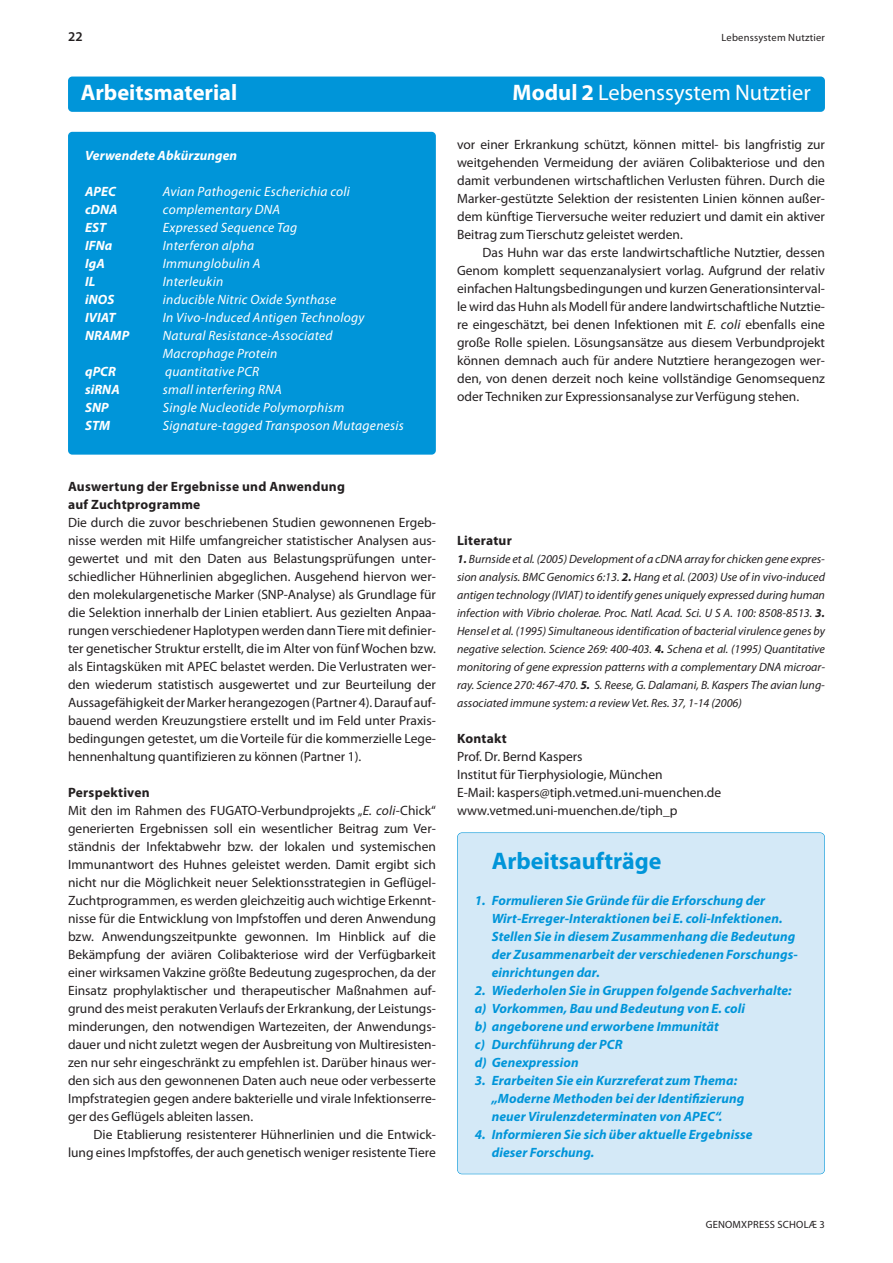
<style>
.page{position:relative;width:893px;height:1263px;background:#fff}
.page>*{position:absolute;margin:0;border:0;box-sizing:border-box;transform-origin:0 0}
.t1{font:700 24px "Myriad Pro";color:#0095d9}
.t2{font:22.5px "Myriad Pro";color:#fff}
.t3{font:700 22.5px "Myriad Pro";color:#fff}
.t4{font:13.5px/18px "Myriad Pro";color:#231f20;text-align:justify}
.t5{font:italic 700 13.5px/18px "Myriad Pro";letter-spacing:.005em;color:#0095d9}
.t6{font:italic 13.5px/18px "Myriad Pro";letter-spacing:.02em;color:#fff}
.t7{font:italic 700 13.5px "Myriad Pro";letter-spacing:.005em;color:#fff}
.t8{font:700 13.5px/18px "Myriad Pro";letter-spacing:.02em;color:#231f20}
.t9{font:600 13.5px "Myriad Pro";color:#231f20}
.t10{font:italic 12px/18px "Myriad Pro";color:#231f20;text-align:justify}
.t11{font:10.5px "Myriad Pro";letter-spacing:.02em;color:#231f20}
.s1{font-weight:700}
.s2{font-style:italic}
</style>
<div class="page">
<div style="left:68px;top:77px;width:757px;height:35px;background:#0095d9;border-radius:4px"></div>
<div style="left:68px;top:132px;width:368px;height:323px;background:#0095d9;border-radius:4px"></div>
<div style="left:458px;top:833px;width:366px;height:341px;background:#d4e9f7;border-radius:4px"></div>
<div style="left:457px;top:832px;width:368px;height:342px;border:1px solid #0095d9;border-radius:5px"></div>
<p class="t9" style="left:68px;top:31px;width:16px">22</p>
<p class="t11" style="left:721px;top:33px;width:105px">Lebenssystem Nutztier</p>
<h2 class="t3" style="left:81px;top:84px;width:158px">Arbeitsmaterial</h2>
<h2 class="t2" style="left:513px;top:84px;width:300px"><span class="s1">Modul 2</span> Lebenssystem Nutztier</h2>
<p class="t7" style="left:85px;top:150px;width:154px">Verwendete Abkürzungen</p>
<p class="t7" style="left:85px;top:186px;width:33px">APEC</p>
<p class="t6" style="left:163px;top:183px;width:189px">Avian Pathogenic Escherichia coli</p>
<p class="t7" style="left:85px;top:204px;width:34px">cDNA</p>
<p class="t6" style="left:163px;top:201px;width:119px">complementary DNA</p>
<p class="t7" style="left:85px;top:222px;width:23px">EST</p>
<p class="t6" style="left:163px;top:219px;width:136px">Expressed Sequence Tag</p>
<p class="t7" style="left:85px;top:240px;width:29px">IFNa</p>
<p class="t6" style="left:163px;top:237px;width:93px">Interferon alpha</p>
<p class="t7" style="left:85px;top:258px;width:21px">IgA</p>
<p class="t6" style="left:163px;top:255px;width:99px">Immunglobulin A</p>
<p class="t7" style="left:85px;top:276px;width:12px">IL</p>
<p class="t6" style="left:163px;top:273px;width:62px">Interleukin</p>
<p class="t7" style="left:85px;top:294px;width:31px">iNOS</p>
<p class="t6" style="left:163px;top:291px;width:175px">inducible Nitric Oxide Synthase</p>
<p class="t7" style="left:85px;top:312px;width:32px">IVIAT</p>
<p class="t6" style="left:163px;top:309px;width:203px">In Vivo-Induced Antigen Technology</p>
<p class="t7" style="left:85px;top:330px;width:46px">NRAMP</p>
<p class="t6" style="left:163px;top:327px;width:171px">Natural Resistance-Associated<br>Macrophage Protein</p>
<p class="t7" style="left:85px;top:366px;width:33px">qPCR</p>
<p class="t6" style="left:165px;top:363px;width:96px">quantitative PCR</p>
<p class="t7" style="left:85px;top:384px;width:36px">siRNA</p>
<p class="t6" style="left:163px;top:381px;width:121px">small interfering RNA</p>
<p class="t7" style="left:85px;top:402px;width:25px">SNP</p>
<p class="t6" style="left:163px;top:399px;width:183px">Single Nucleotide Polymorphism</p>
<p class="t7" style="left:85px;top:420px;width:27px">STM</p>
<p class="t6" style="left:163px;top:417px;width:243px">Signature-tagged Transposon Mutagenesis</p>
<p class="t8" style="left:68px;top:478px;width:278px">Auswertung der Ergebnisse und Anwendung auf Zuchtprogramme</p>
<p class="t4" style="left:68px;top:514px;width:369px">Die durch die zuvor beschriebenen Studien gewonnenen Ergeb&shy;nisse werden mit Hilfe umfangreicher statistischer Analysen aus&shy;gewertet und mit den Daten aus Belastungsprüfungen unter&shy;schiedlicher Hühnerlinien abgeglichen. Ausgehend hiervon wer&shy;den molekulargenetische Marker (SNP-Analyse) als Grundlage für die Selektion innerhalb der Linien etabliert. Aus gezielten Anpaa&shy;rungen verschiedener Haplotypen werden dann Tiere mit definier&shy;ter genetischer Struktur erstellt, die im Alter von fünf Wochen bzw. als Eintagsküken mit APEC belastet werden. Die Verlustraten wer&shy;den wiederum statistisch ausgewertet und zur Beurteilung der Aussagefähigkeit der Marker herangezogen (Partner 4). Darauf auf&shy;bauend werden Kreuzungstiere erstellt und im Feld unter Praxis&shy;bedingungen getestet, um die Vorteile für die kommerzielle Lege&shy;hennenhaltung quantifizieren zu können (Partner 1).</p>
<p class="t4" style="left:68px;top:784px;width:369px;text-align:left"><span class="s1">Perspektiven<br></span>Mit den im Rahmen des FUGATO-Verbundprojekts „<span class="s2">E. coli</span>-Chick“ generierten Er geb nissen soll ein wesentlicher Beitrag zum Ver&shy;ständnis der Infektabwehr bzw. der lokalen und systemischen Immunantwort des Huhnes geleistet werden. Damit ergibt sich nicht nur die Möglichkeit neuer Selektionsstrategien in Geflügel-Zuchtprogrammen, es werden gleichzeitig auch wichtige Erkennt&shy;nisse für die Entwicklung von Impfstoffen und deren Anwendung bzw. Anwendungszeitpunkte gewonnen. Im Hinblick auf die Bekämpfung der aviären Colibakteriose wird der Verfügbarkeit einer wirksamen Vakzine größte Bedeutung zugesprochen, da der Einsatz prophylaktischer und therapeutischer Maßnahmen auf&shy;grund des meist perakuten Verlaufs der Erkrankung, der Leistungs&shy;minderungen, den notwendigen Wartezeiten, der Anwendungs&shy;dauer und nicht zu letzt wegen der Ausbreitung von Multiresisten&shy;zen nur sehr eingeschränkt zu empfehlen ist. Darüber hinaus wer&shy;den sich aus den gewonnenen Daten auch neue oder verbesserte Impfstrategien gegen andere bakterielle und virale Infektionserre&shy;ger des Geflügels ableiten lassen.</p>
<p class="t4" style="left:68px;top:1126px;width:369px;text-align:right">Die Etablierung resistenterer Hühnerlinien und die Entwick&shy;lung eines Impfstoffes, der auch genetisch weniger resistente Tiere</p>
<p class="t4" style="left:457px;top:136px;width:369px">vor einer Erkrankung schützt, können mittel- bis langfristig zur weitgehenden Vermeidung der aviären Colibakteriose und den damit verbundenen wirtschaftlichen Verlusten führen. Durch die Marker-gestützte Selektion der resistenten Linien können außer&shy;dem künftige Tierversuche weiter reduziert und damit ein aktiver Beitrag zum Tierschutz geleistet werden.</p>
<p class="t4" style="left:457px;top:244px;width:369px;text-indent:26px">Das Huhn war das erste landwirtschaftliche Nutztier, dessen Genom komplett sequenzanalysiert vorlag. Aufgrund der relativ einfachen Haltungsbedingungen und kurzen Generationsinterval&shy;le wird das Huhn als Modell für andere landwirtschaftliche Nutztie&shy;re eingeschätzt, bei denen Infektionen mit <span class="s2">E. coli</span> ebenfalls eine große Rolle spielen. Lösungsansätze aus diesem Verbundprojekt können demnach auch für andere Nutztiere herangezogen wer&shy;den, von denen derzeit noch keine vollständige Genomsequenz oder Techniken zur Expressionsanalyse zur Verfügung stehen.</p>
<p class="t8" style="left:457px;top:532px;width:56px">Literatur</p>
<p class="t10" style="left:457px;top:551px;width:369px"><span class="s1">1.</span> Burnside et al. (2005) Development of a cDNA array for chicken gene expres&shy;sion analysis. BMC Genomics 6:13. <span class="s1">2.</span> Hang et al. (2003) Use of in vivo-induced antigen technology (IVIAT) to identify genes uniquely expressed during human infection with Vibrio cholerae. Proc. Natl. Acad. Sci. U S A. 100: 8508-8513. <span class="s1">3.<br></span>Hensel et al. (1995) Simultaneous identification of bacterial virulence genes by negative selection. Science 269: 400-403. <span class="s1">4.</span> Schena et al. (1995) Quantitative monitoring of gene expression patterns with a complementary DNA microar&shy;ray. Science 270: 467-470. <span class="s1">5.</span> S. Reese, G. Dalamani, B. Kaspers The avian lung&shy;associated immune system: a review Vet. Res. 37, 1-14 (2006)</p>
<p class="t8" style="left:457px;top:730px;width:51px">Kontakt</p>
<p class="t4" style="left:457px;top:748px;width:266px;text-align:left">Prof. Dr. Bernd Kaspers<br>Institut für Tierphysiologie, München<br>E-Mail: kaspers@tiph.vetmed.uni-muenchen.de www.vetmed.uni-muenchen.de/tiph_p</p>
<h1 class="t1" style="left:492px;top:852px;width:171px">Arbeitsaufträge</h1>
<p class="t5" style="left:492px;top:892px;width:307px;text-indent:-17px">1. Formulieren Sie Gründe für die Erforschung der Wirt-Erreger-Interaktionen bei E. coli-Infektionen.<br>Stellen Sie in diesem Zusammenhang die Bedeutung der Zusammenarbeit der verschiedenen Forschungs&shy;einrichtungen dar.</p>
<p class="t5" style="left:475px;top:982px;width:318px">2. Wiederholen Sie in Gruppen folgende Sachverhalte: a) Vorkommen, Bau und Bedeutung von E. coli<br>b) angeborene und erworbene Immunität<br>c) Durchführung der PCR<br>d) Genexpression</p>
<p class="t5" style="left:492px;top:1072px;width:254px;text-indent:-17px">3. Erarbeiten Sie ein Kurzreferat zum Thema: „Moderne Methoden bei der Identifizierung neuer Virulenzdeterminaten von APEC“.</p>
<p class="t5" style="left:492px;top:1126px;width:262px;text-indent:-17px">4. Informieren Sie sich über aktuelle Ergebnisse dieser Forschung.</p>
<p class="t11" style="left:706px;top:1221px;width:121px">GENOMXPRESS SCHOLÆ 3</p>
</div>
